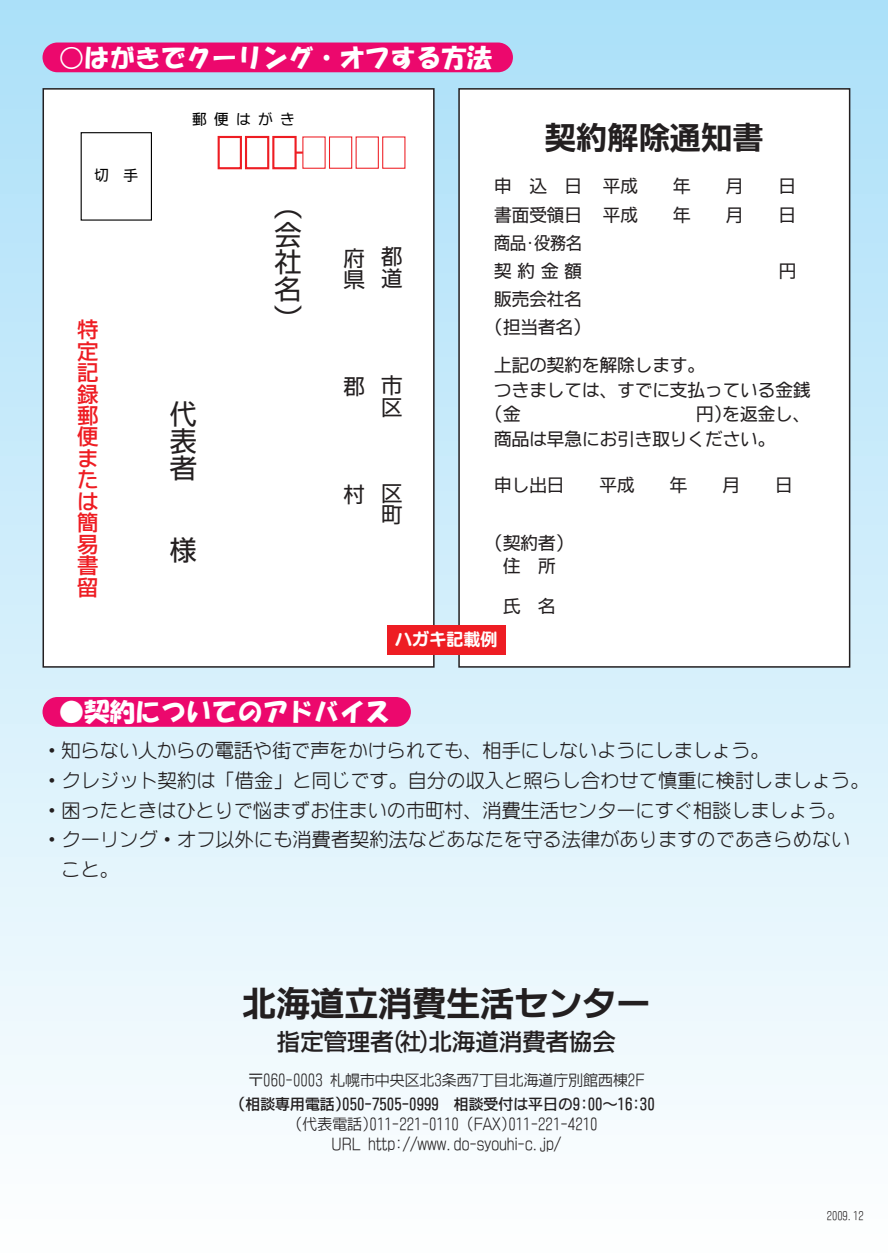
<style>
.page{position:relative;width:888px;height:1260px;background:#fff}
.page>*{position:absolute;margin:0;border:0;box-sizing:border-box;transform-origin:0 0}
.t1{font:34.05px "Kaku Gothic U CANON";color:#231f20}
.t2{font:31.2px "Kaku Gothic U CANON";color:#231f20}
.t3{font:27.3px/27.3px "Kaku Gothic M CANON";color:#231f20;text-align:justify}
.t4{font:25.5px "HG Soei Kakupoptai";color:#fff}
.t5{font:23.4px "Kaku Gothic B CANON";color:#231f20}
.t6{font:21.45px/21.5px "Kaku Gothic B CANON";color:#ee1d23;text-align:justify}
.t7{font:21.45px/21.5px "Kaku Gothic M CANON";color:#231f20}
.t8{font:19.2px "Maru Gothic L CANON";letter-spacing:.005em;color:#231f20}
.t9{font:17.55px/28.2px "Kaku Gothic M CANON";color:#231f20}
.t10{font:17.55px/28.2px "Kaku Gothic M CANON";letter-spacing:.165em;color:#231f20;scale:.91 1}
.t11{font:16.95px "Maru Gothic U CANON";color:#fff}
.t12{font:14.85px/23.4px "Kaku Gothic B CANON";color:#231f20;text-align:center}
.t13{font:14.85px/20.2px "Kaku Gothic L CANON";color:#231f20;text-align:center}
.t14{font:14.7px "Kaku Gothic M CANON";letter-spacing:.5em;color:#000}
.t15{font:10.65px "Kaku Gothic L CANON";color:#231f20}
.s1{font-family:"Kaku Gothic L CANON"}
</style>
<div class="page">
<div style="left:0;top:0;width:888px;height:1260px;background:linear-gradient(to bottom,#a8dcf4,#feffff)"></div>
<div style="left:43px;top:88px;width:392px;height:580px;background:#fff;border:2px solid #231f20"></div>
<div style="left:218px;top:136px;width:24px;height:33px;border:2px solid #ee1d23"></div>
<div style="left:245px;top:136px;width:24px;height:33px;border:2px solid #ee1d23"></div>
<div style="left:272px;top:136px;width:25px;height:33px;border:2px solid #ee1d23"></div>
<div style="left:329px;top:136px;width:23px;height:33px;border:1px solid #ee1d23"></div>
<div style="left:356px;top:136px;width:23px;height:33px;border:1px solid #ee1d23"></div>
<div style="left:382px;top:136px;width:23px;height:33px;border:1px solid #ee1d23"></div>
<div style="left:81px;top:132px;width:71px;height:89px;border:1px solid #000"></div>
<div style="left:458px;top:88px;width:392px;height:580px;background:#fff;border:2px solid #231f20"></div>
<div style="left:387px;top:625px;width:118px;height:29px;background:#ee1d23"></div>
<div style="left:43px;top:43px;width:470px;height:29px;background:#ec086d;border-radius:15px"></div>
<div style="left:43px;top:697px;width:368px;height:30px;background:#ec086d;border-radius:15px"></div>
<p class="t4" style="left:59px;top:45px;width:435px">○はがきでクーリング・オフする方法</p>
<p class="t14" style="left:94px;top:168px;width:45px">切 手</p>
<p class="t6" style="left:77px;top:319px;width:23px">特定記録郵便または簡易書留</p>
<p class="t14" style="left:192px;top:112px;width:104px">郵便はがき</p>
<p class="t3" style="left:170px;top:400px;width:28px">代表者</p>
<p class="t3" style="left:170px;top:537px;width:28px">様</p>
<p class="t3" style="left:274px;top:194px;width:29px">（会社名）</p>
<p class="t7" style="left:343px;top:247px;width:23px">府県</p>
<p class="t7" style="left:381px;top:246px;width:22px">都道</p>
<p class="t7" style="left:343px;top:376px;width:22px">郡</p>
<p class="t7" style="left:381px;top:375px;width:22px">市区</p>
<p class="t7" style="left:343px;top:484px;width:22px">村</p>
<p class="t7" style="left:381px;top:482px;width:22px">区町</p>
<p class="t2" style="left:545px;top:122px;width:220px">契約解除通知書</p>
<p class="t9" style="left:494px;top:172px;width:145px">申込日 平成</p>
<p class="t9" style="left:673px;top:172px;width:19px">年</p>
<p class="t9" style="left:726px;top:172px;width:19px">月</p>
<p class="t9" style="left:779px;top:172px;width:19px">日</p>
<p class="t9" style="left:494px;top:200px;width:145px">書面受領日 平成</p>
<p class="t9" style="left:673px;top:200px;width:19px">年</p>
<p class="t9" style="left:726px;top:200px;width:19px">月</p>
<p class="t9" style="left:779px;top:200px;width:19px">日</p>
<p class="t10" style="left:494px;top:229px;width:98px">商品･役務名契約金額</p>
<p class="t9" style="left:779px;top:257px;width:19px">円</p>
<p class="t9" style="left:494px;top:285px;width:89px">販売会社名(担当者名)</p>
<p class="t9" style="left:494px;top:351px;width:212px">上記の契約を解除します。</p>
<p class="t9" style="left:494px;top:400px;width:28px">(金</p>
<p class="t9" style="left:696px;top:400px;width:116px">円)を返金し、</p>
<p class="t9" style="left:494px;top:375px;width:318px">つきましては、すでに支払っている金銭</p>
<p class="t9" style="left:494px;top:425px;width:283px">商品は早急にお引き取りください。</p>
<p class="t9" style="left:494px;top:471px;width:72px">申し出日</p>
<p class="t9" style="left:600px;top:471px;width:37px">平成</p>
<p class="t9" style="left:670px;top:471px;width:19px">年</p>
<p class="t9" style="left:723px;top:471px;width:19px">月</p>
<p class="t9" style="left:775px;top:471px;width:19px">日</p>
<p class="t9" style="left:494px;top:532px;width:72px;line-height:22.6px;text-align:center">(契約者)住 所</p>
<p class="t9" style="left:503px;top:592px;width:54px">氏 名</p>
<p class="t11" style="left:395px;top:631px;width:104px">ハガキ記載例</p>
<p class="t4" style="left:59px;top:699px;width:333px">●契約についてのアドバイス</p>
<p class="t8" style="left:43px;top:741px;width:729px">・知らない人からの電話や街で声をかけられても、相手にしないようにしましょう。</p>
<p class="t8" style="left:43px;top:771px;width:829px">・クレジット契約は「借金」と同じです。自分の収入と照らし合わせて慎重に検討しましょう。</p>
<p class="t8" style="left:43px;top:800px;width:805px">・困ったときはひとりで悩まずお住まいの市町村、消費生活センターにすぐ相談しましょう。</p>
<p class="t8" style="left:43px;top:830px;width:809px">・クーリング・オフ以外にも消費者契約法などあなたを守る法律がありますのであきらめない</p>
<p class="t8" style="left:62px;top:860px;width:59px">こと。</p>
<p class="t1" style="left:242px;top:987px;width:410px">北海道立消費生活センター</p>
<p class="t5" style="left:277px;top:1030px;width:340px">指定管理者(社)北海道消費者協会</p>
<p class="t12" style="left:238px;top:1069px;width:418px"><span class="s1">〒060-0003 札幌市中央区北3条西7丁目北海道庁別館西棟2F<br></span>(相談専用電話)050-7505-0999 相談受付は平日の9:00～16:30</p>
<p class="t13" style="left:295px;top:1114px;width:304px">(代表電話)011-221-0110 (FAX)011-221-4210<br>URL http://www.do-syouhi-c.jp/</p>
<p class="t15" style="left:827px;top:1210px;width:39px">2009.12</p>
</div>
